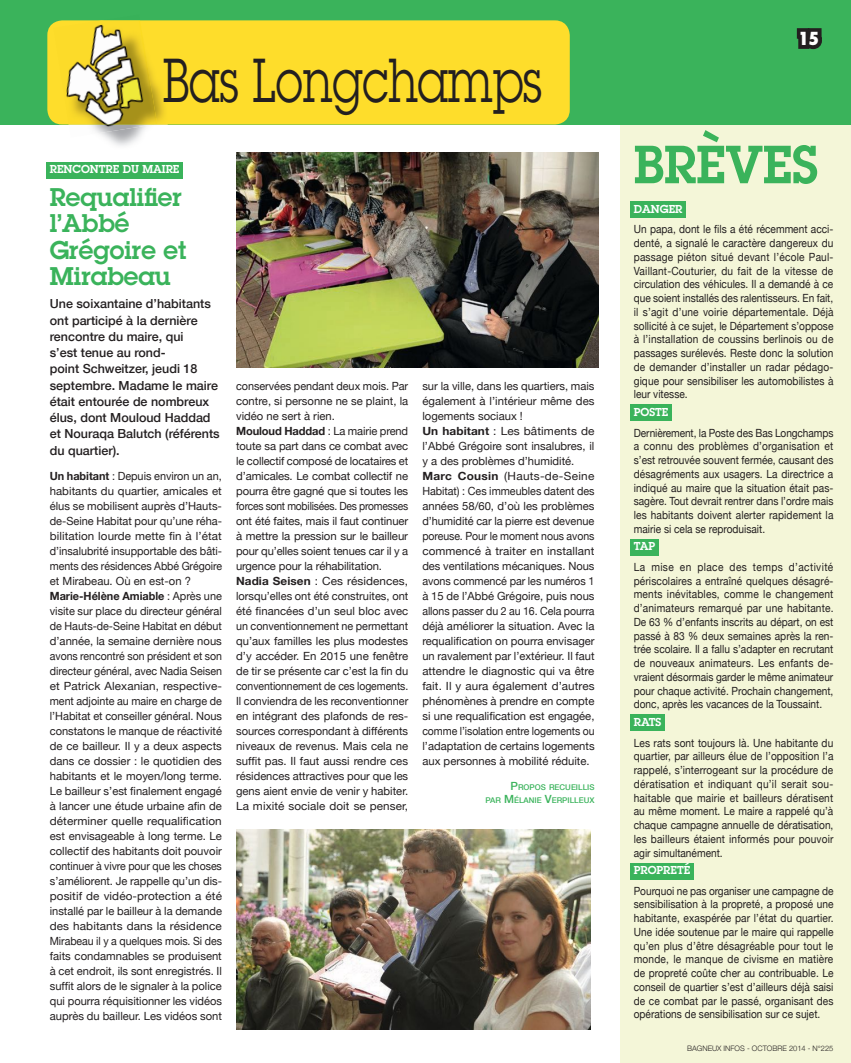
<style>
.page{position:relative;width:851px;height:1063px;background:#fff}
.page>*{position:absolute;margin:0;border:0;box-sizing:border-box;transform-origin:0 0}
.t1{font:60.62px "Lubalin Graph";color:#231f20;scale:.75 1}
.t2{font:600 52.5px "Lubalin Graph";color:#3ab35b;scale:.96 1}
.t3{font:600 25px/26.2px "Lubalin Graph";color:#3ab35b}
.t4{font:800 condensed 17.5px "Futura";color:#fff}
.t5{font:500 12.5px/16.2px "Helvetica Neue";color:#231f20}
.t6{font:11.25px/15px "Helvetica Neue";color:#231f20}
.t7{font:11.25px/13.8px "Helvetica Neue";color:#231f20;text-align:justify;scale:.9 1}
.t8{font:11.25px/15px "Helvetica Neue";color:#231f20;scale:.96 1}
.t9{font:600 11.25px "Lubalin Graph";color:#fff}
.t10{font:500 7.88px/12.5px "Helvetica Neue";color:#3ab35b;text-align:right}
.t11{font:300 7.5px "Helvetica Neue";color:#231f20}
.s1{font-weight:700}
.s2{font-size:11.25px}
</style>
<div class="page">
<div style="left:620px;top:0;width:230px;height:1063px;background:#f4f6d8"></div>
<div style="left:0;top:0;width:850px;height:124px;background:#3ab35b"></div>
<svg style="left:796px;top:28px;width:26px;height:22px"></svg>
<div style="left:46px;top:162px;width:137px;height:16px;background:#3ab35b"></div>
<img style="left:237px;top:152px;width:361px;height:215px">
<img style="left:236px;top:829px;width:354px;height:200px">
<div style="left:630px;top:202px;width:56px;height:16px;background:#3ab35b"></div>
<div style="left:630px;top:405px;width:42px;height:16px;background:#3ab35b"></div>
<div style="left:630px;top:539px;width:28px;height:16px;background:#3ab35b"></div>
<div style="left:630px;top:715px;width:35px;height:16px;background:#3ab35b"></div>
<div style="left:630px;top:863px;width:63px;height:16px;background:#3ab35b"></div>
<div style="left:47px;top:20px;width:522px;height:105px;background:#fedd2b;border-radius:15px"></div>
<img style="left:105px;top:86px;width:62px;height:60px">
<img style="left:53px;top:20px;width:88px;height:103px">
<img style="left:91px;top:125px;width:63px;height:12px">
<img style="left:68px;top:27px;width:89px;height:98px">
<h1 class="t1" style="left:163px;top:42px;width:507px">Bas Longchamps</h1>
<p class="t9" style="left:50px;top:161px;width:131px">RENCONTRE DU MAIRE</p>
<h3 class="t3" style="left:50px;top:184px;width:138px">Requalifier l’Abbé<br>Grégoire et<br>Mirabeau</h3>
<p class="t5" style="left:50px;top:296px;width:171px">Une soixantaine d’habitants ont participé à la dernière rencontre du maire, qui<br>s’est tenue au rond-<br>point Schweitzer, jeudi 18 septembre. Madame le maire était entourée de nombreux élus, dont Mouloud Haddad et Nouraqa Balutch (référents du quartier).</p>
<p class="t6" style="left:50px;top:468px;width:174px"><span class="s1">Un habitant</span> : Depuis environ un an, habitants du quartier, amicales et élus se mobilisent auprès d’Hauts&shy;de-Seine Habitat pour qu’une réha&shy;bilitation lourde mette fin à l’état d’insalubrité insupportable des bâti&shy;ments des résidences Abbé Grégoire et Mirabeau. Où en est-on ?<br><span class="s1">Marie-Hélène Amiable</span> : Après une visite sur place du directeur général de Hauts-de-Seine Habitat en début d’année, la semaine dernière nous avons rencontré son président et son directeur général, avec Nadia Seisen et Patrick Alexanian, respective&shy;ment adjointe au maire en charge de l’Habitat et conseiller général. Nous constatons le manque de réactivité de ce bailleur. Il y a deux aspects dans ce dossier : le quotidien des habitants et le moyen/long terme.<br>Le bailleur s’est finalement engagé à lancer une étude urbaine afin de déterminer quelle requalification est envisageable à long terme. Le collectif des habitants doit pouvoir continuer à vivre pour que les choses s’améliorent. Je rappelle qu’un dis&shy;positif de vidéo-protection a été installé par le bailleur à la demande des habitants dans la résidence Mirabeau il y a quelques mois. Si des faits condamnables se produisent à cet endroit, ils sont enregistrés. Il suffit alors de le signaler à la police qui pourra réquisitionner les vidéos auprès du bailleur. Les vidéos sont</p>
<p class="t8" style="left:236px;top:378px;width:181px">conservées pendant deux mois. Par contre, si personne ne se plaint, la vidéo ne sert à rien.<br><span class="s1">Mouloud Haddad</span> : La mairie prend toute sa part dans ce combat avec le collectif composé de locataires et d’amicales. Le combat collectif ne pourra être gagné que si toutes les forces sont mobilisées. Des promesses ont été faites, mais il faut continuer à mettre la pression sur le bailleur pour qu’elles soient tenues car il y a urgence pour la réhabilitation.<br><span class="s1">Nadia Seisen</span> : Ces résidences, lorsqu’elles ont été construites, ont été financées d’un seul bloc avec un conventionnement ne permettant qu’aux familles les plus modestes d’y accéder. En 2015 une fenêtre de tir se présente car c’est la fin du conventionnement de ces logements.<br>Il conviendra de les reconventionner en intégrant des plafonds de res&shy;sources correspondant à différents niveaux de revenus. Mais cela ne suffit pas. Il faut aussi rendre ces résidences attractives pour que les gens aient envie de venir y habiter.<br>La mixité sociale doit se penser,</p>
<p class="t6" style="left:422px;top:378px;width:174px">sur la ville, dans les quartiers, mais également à l’intérieur même des logements sociaux !<br><span class="s1">Un habitant</span> : Les bâtiments de l’Abbé Grégoire sont insalubres, il y a des problèmes d’humidité.<br><span class="s1">Marc Cousin</span> (Hauts-de-Seine Habitat) : Ces immeubles datent des années 58/60, d’où les problèmes d’humidité car la pierre est devenue poreuse. Pour le moment nous avons commencé à traiter en installant des ventilations mécaniques. Nous avons commencé par les numéros 1 à 15 de l’Abbé Grégoire, puis nous allons passer du 2 au 16. Cela pourra déjà améliorer la situation. Avec la requalification on pourra envisager un ravalement par l’extérieur. Il faut attendre le diagnostic qui va être fait. Il y aura également d’autres phénomènes à prendre en compte si une requalification est engagée, comme l’isolation entre logements ou l’adaptation de certains logements aux personnes à mobilité réduite.</p>
<p class="t10" style="left:485px;top:781px;width:110px"><span class="s2">P</span>ROPOS RECUEILLIS<br>PAR <span class="s2">M</span>ÉLANIE <span class="s2">V</span>ERPILLEUX</p>
<h3 class="t4" style="left:797px;top:27px;width:23px">15</h3>
<h2 class="t2" style="left:633px;top:130px;width:194px">BRÈVES</h2>
<p class="t9" style="left:633px;top:201px;width:50px">DANGER</p>
<p class="t7" style="left:633px;top:222px;width:223px">Un papa, dont le fils a été récemment acci&shy;denté, a signalé le caractère dangereux du passage piéton situé devant l’école Paul-Vaillant-Couturier, du fait de la vitesse de circulation des véhicules. Il a demandé à ce que soient installés des ralentisseurs. En fait, il s’agit d’une voirie départementale. Déjà sollicité à ce sujet, le Département s’oppose à l’installation de coussins berlinois ou de passages surélevés. Reste donc la solution de demander d’installer un radar pédago&shy;gique pour sensibiliser les automobilistes à leur vitesse.</p>
<p class="t9" style="left:633px;top:404px;width:36px">POSTE</p>
<p class="t7" style="left:633px;top:426px;width:223px">Dernièrement, la Poste des Bas Longchamps a connu des problèmes d’organisation et s’est retrouvée souvent fermée, causant des désagréments aux usagers. La directrice a indiqué au maire que la situation était pas&shy;sagère. Tout devrait rentrer dans l’ordre mais les habitants doivent alerter rapidement la mairie si cela se reproduisait.</p>
<p class="t9" style="left:633px;top:539px;width:23px">TAP</p>
<p class="t7" style="left:633px;top:560px;width:223px">La mise en place des temps d’activité périscolaires a entraîné quelques désagré&shy;ments inévitables, comme le changement d’animateurs remarqué par une habitante.<br>De 63 % d’enfants inscrits au départ, on est passé à 83 % deux semaines après la ren&shy;trée scolaire. Il a fallu s’adapter en recrutant de nouveaux animateurs. Les enfants de&shy;vraient désormais garder le même animateur pour chaque activité. Prochain changement, donc, après les vacances de la Toussaint.</p>
<p class="t9" style="left:633px;top:714px;width:29px">RATS</p>
<p class="t7" style="left:633px;top:736px;width:223px">Les rats sont toujours là. Une habitante du quartier, par ailleurs élue de l’opposition l’a rappelé, s’interrogeant sur la procédure de dératisation et indiquant qu’il serait sou&shy;haitable que mairie et bailleurs dératisent au même moment. Le maire a rappelé qu’à chaque campagne annuelle de dératisation, les bailleurs étaient informés pour pouvoir agir simultanément.</p>
<p class="t9" style="left:633px;top:862px;width:58px">PROPRETÉ</p>
<p class="t7" style="left:633px;top:884px;width:223px">Pourquoi ne pas organiser une campagne de sensibilisation à la propreté, a proposé une habitante, exaspérée par l’état du quartier.<br>Une idée soutenue par le maire qui rappelle qu’en plus d’être désagréable pour tout le monde, le manque de civisme en matière de propreté coûte cher au contribuable. Le conseil de quartier s’est d’ailleurs déjà saisi de ce combat par le passé, organisant des opérations de sensibilisation sur ce sujet.</p>
<p class="t11" style="left:687px;top:1043px;width:148px">BAGNEUX INFOS - OCTOBRE 2014 - N°225</p>
</div>
